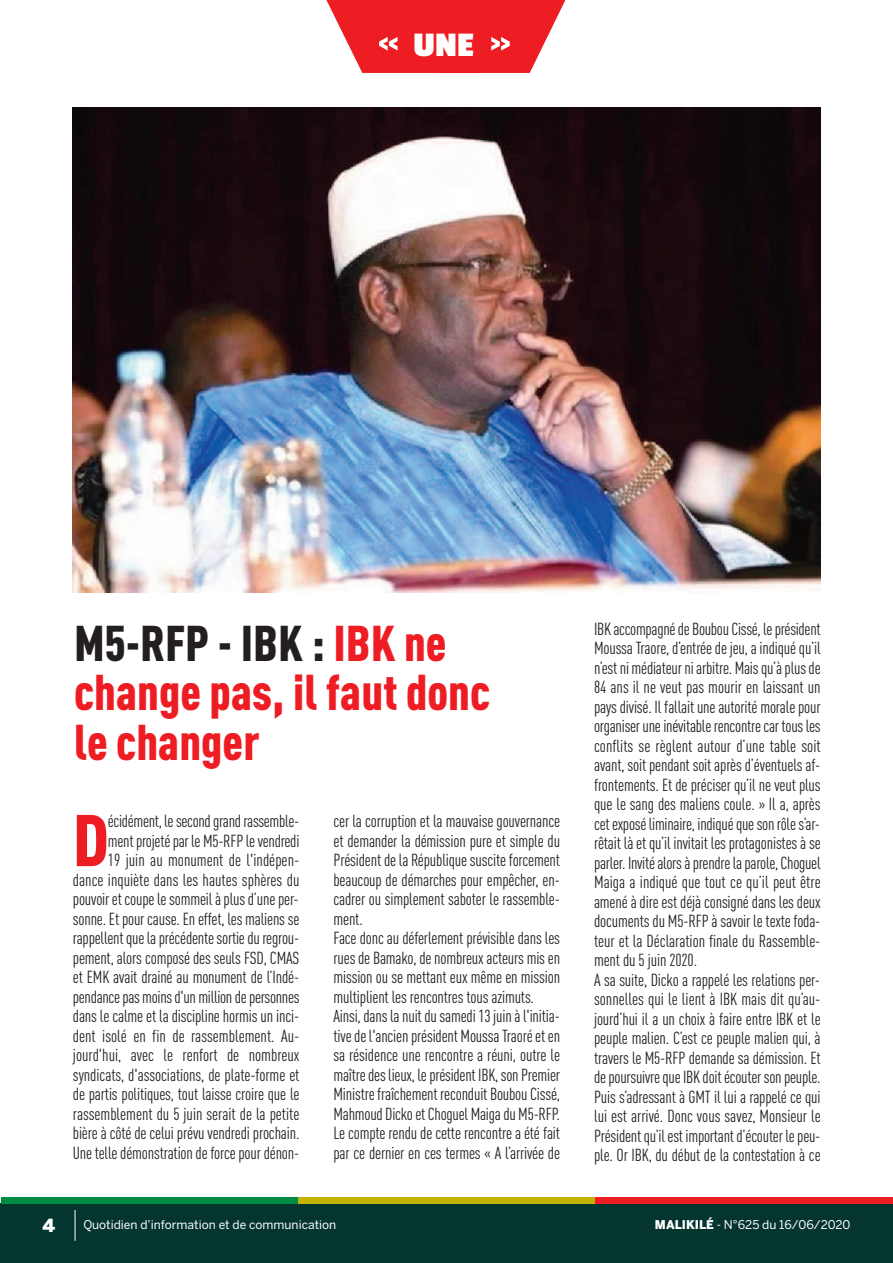
<style>
.page{position:relative;width:893px;height:1263px;background:#fff}
.page>*{position:absolute;margin:0;border:0;box-sizing:border-box;transform-origin:0 0}
.t1{font:900 condensed 72px "DIN Pro";color:#ee1d23}
.t2{font:900 condensed 49.5px/49.5px "DIN Pro";color:#ee1d23}
.t3{font:700 36px "Passion One";color:#fff}
.t4{font:900 18px "Benton Sans";color:#fff}
.t5{font:condensed 17.25px/19.5px "DIN Pro";letter-spacing:-.01em;color:#231f20}
.t6{font:12px "Benton Sans";color:#fff}
.s1{color:#231f20}
.s2{font-weight:900}
</style>
<div class="page">
<div style="left:1px;top:1203px;width:892px;height:60px;background:#05352f"></div>
<div style="left:1px;top:1197px;width:297px;height:6px;background:#008b43"></div>
<div style="left:298px;top:1197px;width:298px;height:6px;background:#c0b301"></div>
<div style="left:596px;top:1197px;width:297px;height:6px;background:#ee1d23"></div>
<hr style="left:75px;top:1210px;width:1px;height:31px;background:#fff">
<svg style="left:326px;top:0;width:239px;height:73px"></svg>
<img style="left:73px;top:108px;width:748px;height:484px">
<h3 class="t3" style="left:413px;top:26px;width:62px">UNE</h3>
<h2 class="t2" style="left:74px;top:623px;width:418px"><span class="s1">M5-RFP - IBK :</span> IBK ne change pas, il faut donc le changer</h2>
<p class="t5" style="left:73px;top:813px;width:228px;text-align:right">écidément, lesecondgrandrassemble&shy;mentprojetépar le M5-RFP levendredi<br>19 juin au monument de l'indépen-<br>dance inquiète dans les hautes sphères du pouvoir et coupe le sommeil à plus d’une per&shy;sonne. Et pour cause. En effet, les maliens se rappellentquelaprécédentesortieduregrou&shy;pement, alors composé des seuls FSD, CMAS et EMK avait drainé au monument de l’Indé&shy;pendancepasmoinsd'unmilliondepersonnes dans le calme et la discipline hormis un inci&shy;dent isolé en fin de rassemblement. Au&shy;jourd'hui, avec le renfort de nombreux syndicats, d'associations, de plate-forme et de partis politiques, tout laisse croire que le rassemblement du 5 juin serait de la petite bière à côté de celui prévu vendredi prochain.<br>Une telle démonstration de force pour dénon-</p>
<p class="t5" style="left:333px;top:813px;width:228px">cer la corruption et la mauvaise gouvernance et demander la démission pure et simple du Président de la République suscite forcement beaucoup de démarches pour empêcher, en&shy;cadrer ou simplement saboter le rassemble&shy;ment.<br>Face donc au déferlement prévisible dans les rues de Bamako, de nombreux acteurs mis en mission ou se mettant eux même en mission multiplient les rencontres tous azimuts.<br>Ainsi, dans la nuit du samedi 13 juin à l'initia&shy;tive de l'ancien président Moussa Traoré et en sa résidence une rencontre a réuni, outre le maîtredeslieux, leprésident IBK,son Premier Ministrefraîchement reconduit BoubouCissé, Mahmoud DickoetChoguel Maigadu M5-RFP.<br>Le compte rendu de cette rencontre a été fait par ce dernier en ces termes « A l’arrivée de</p>
<h1 class="t1" style="left:73px;top:815px;width:37px">D</h1>
<p class="t5" style="left:594px;top:621px;width:228px">IBK accompagnéde BoubouCissé, leprésident Moussa Traore, d’entrée de jeu, a indiqué qu’il n’estnimédiateurniarbitre. Maisqu’àplusde 84 ans il ne veut pas mourir en laissant un pays divisé. Il fallait une autorité morale pour organiseruneinévitablerencontrecar tousles conflits se règlent autour d’une table soit avant, soit pendant soit après d’éventuels af&shy;frontements. Et de préciser qu’il ne veut plus que le sang des maliens coule. » Il a, après cetexposéliminaire, indiquéquesonrôles’ar&shy;rêtait là et qu’il invitait les protagonistes à se parler. Invitéalorsàprendrelaparole,Choguel Maiga a indiqué que tout ce qu’il peut être amené à dire est déjà consigné dans les deux documents du M5-RFP à savoir le texte foda&shy;teur et la Déclaration finale du Rassemble&shy;ment du 5 juin 2020.<br>A sa suite, Dicko a rappelé les relations per&shy;sonnelles qui le lient à IBK mais dit qu’au&shy;jourd’hui il a un choix à faire entre IBK et le peuple malien. C’est ce peuple malien qui, à travers le M5-RFP demande sa démission. Et depoursuivrequeIBK doitécoutersonpeuple.<br>Puis s’adressant à GMT il lui a rappelé ce qui lui est arrivé. Donc vous savez, Monsieur le Présidentqu’ilest importantd’écouter lepeu&shy;ple. Or IBK, du début de la contestation à ce</p>
<p class="t4" style="left:43px;top:1215px;width:14px">4</p>
<p class="t6" style="left:83px;top:1218px;width:254px">Quotidien d’information et de communication</p>
<p class="t6" style="left:655px;top:1218px;width:197px"><span class="s2">MALIKILÉ</span> - N°625 du 16/06/2020</p>
</div>
